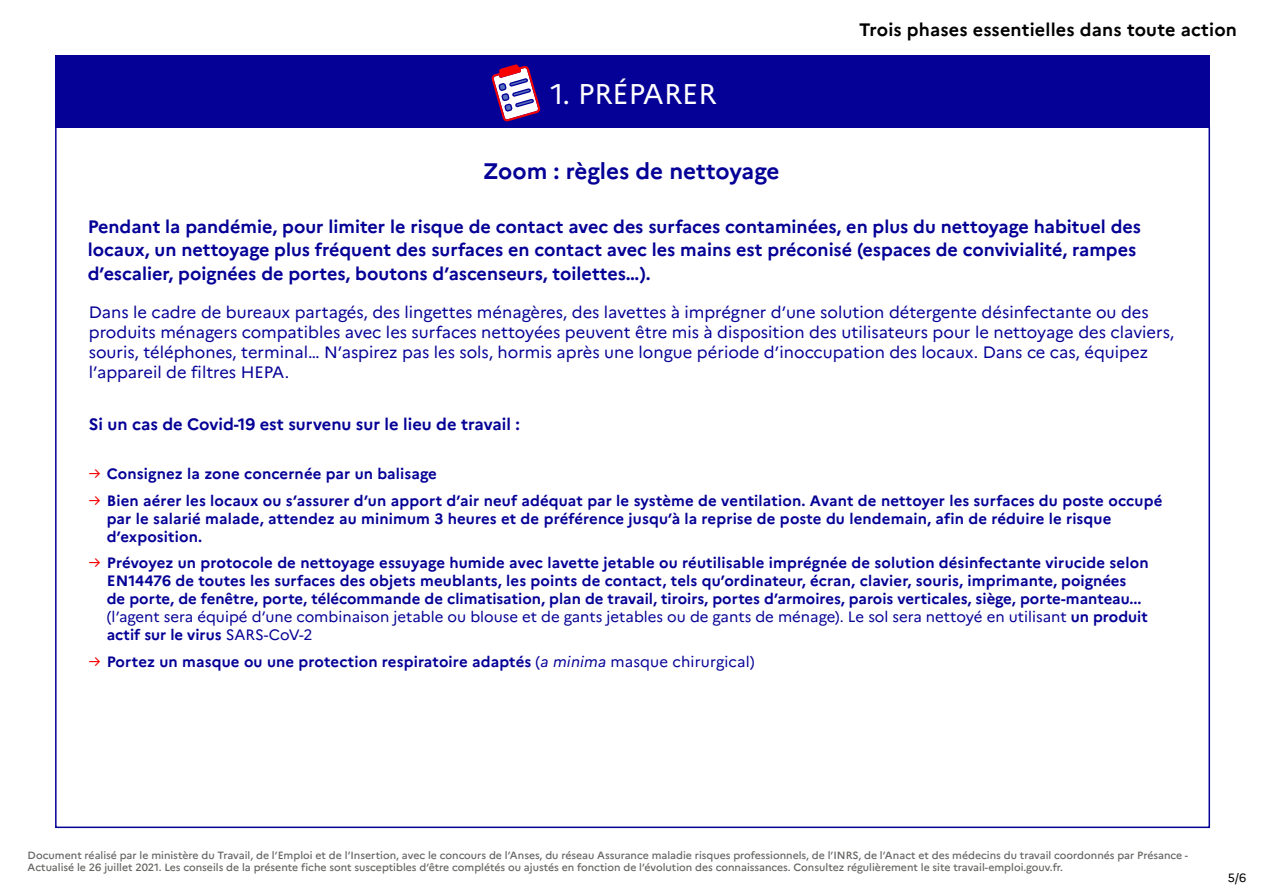
<style>
.page{position:relative;width:1263px;height:893px;background:#fff}
.page>*{position:absolute;margin:0;border:0;box-sizing:border-box;transform-origin:0 0}
.t1{font:28.5px "Marianne";color:#fff}
.t2{font:700 22.5px "Marianne";color:#050096}
.t3{font:700 18px/23.4px "Marianne";color:#050096}
.t4{font:700 18px "Marianne";letter-spacing:.01em;color:#000}
.t5{font:16.5px/19.8px "Marianne";color:#050096}
.t6{font:700 16.5px "Marianne";color:#050096}
.t7{font:700 15px/18px "Marianne";letter-spacing:.01em;color:#050096}
.t8{font:12px "Marianne";color:#000}
.t9{font:500 10.5px/12.6px "Marianne";color:#656563}
.s1{font-weight:400;color:#f70000}
.s2{font-weight:400}
.s3{font-weight:400;font-style:italic}
</style>
<div class="page">
<div style="left:55px;top:55px;width:1155px;height:72px;background:#050096"></div>
<svg style="left:491px;top:64px;width:50px;height:58px"></svg>
<h1 class="t1" style="left:551px;top:76px;width:167px">1. PRÉPARER</h1>
<p class="t4" style="left:859px;top:18px;width:379px">Trois phases essentielles dans toute action</p>
<h2 class="t2" style="left:483px;top:157px;width:298px">Zoom : règles de nettoyage</h2>
<p class="t3" style="left:88px;top:215px;width:1055px">Pendant la pandémie, pour limiter le risque de contact avec des surfaces contaminées, en plus du nettoyage habituel des locaux, un nettoyage plus fréquent des surfaces en contact avec les mains est préconisé (espaces de convivialité, rampes d’escalier, poignées de portes, boutons d’ascenseurs, toilettes…).</p>
<p class="t5" style="left:89px;top:303px;width:1087px">Dans le cadre de bureaux partagés, des lingettes ménagères, des lavettes à imprégner d’une solution détergente désinfectante ou des produits ménagers compatibles avec les surfaces nettoyées peuvent être mis à disposition des utilisateurs pour le nettoyage des claviers, souris, téléphones, terminal… N’aspirez pas les sols, hormis après une longue période d’inoccupation des locaux. Dans ce cas, équipez l’appareil de filtres HEPA.</p>
<p class="t6" style="left:89px;top:414px;width:433px">Si un cas de Covid-19 est survenu sur le lieu de travail :</p>
<p class="t7" style="left:89px;top:465px;width:350px"><span class="s1">→</span> Consignez la zone concernée par un balisage</p>
<p class="t7" style="left:107px;top:492px;width:1057px;text-indent:-18px"><span class="s1">→</span> Bien aérer les locaux ou s’assurer d’un apport d’air neuf adéquat par le système de ventilation. Avant de nettoyer les surfaces du poste occupé par le salarié malade, attendez au minimum 3 heures et de préférence jusqu’à la reprise de poste du lendemain, afin de réduire le risque d’exposition.</p>
<p class="t7" style="left:107px;top:554px;width:1043px;text-indent:-18px"><span class="s1">→</span> Prévoyez un protocole de nettoyage essuyage humide avec lavette jetable ou réutilisable imprégnée de solution désinfectante virucide selon EN14476 de toutes les surfaces des objets meublants, les points de contact, tels qu’ordinateur, écran, clavier, souris, imprimante, poignées de porte, de fenêtre, porte, télécommande de climatisation, plan de travail, tiroirs, portes d’armoires, parois verticales, siège, porte-manteau... <span class="s2">(l’agent sera équipé d’une combinaison jetable ou blouse et de gants jetables ou de gants de ménage). Le sol sera nettoyé en utilisant</span> un produit actif sur le virus <span class="s2">SARS-CoV-2</span></p>
<p class="t7" style="left:89px;top:653px;width:667px"><span class="s1">→</span> Portez un masque ou une protection respiratoire adaptés <span class="s2">(</span><span class="s3">a minima</span> <span class="s2">masque chirurgical)</span></p>
<p class="t9" style="left:28px;top:848px;width:1162px">Document réalisé par le ministère du Travail, de l’Emploi et de l’Insertion, avec le concours de l’Anses, du réseau Assurance maladie risques professionnels, de l’INRS, de l’Anact et des médecins du travail coordonnés par Présance -<br>Actualisé le 26 juillet 2021. Les conseils de la présente fiche sont susceptibles d’être complétés ou ajustés en fonction de l’évolution des connaissances. Consultez régulièrement le site travail-emploi.gouv.fr.</p>
<p class="t8" style="left:1228px;top:870px;width:20px">5/6</p>
</div>
